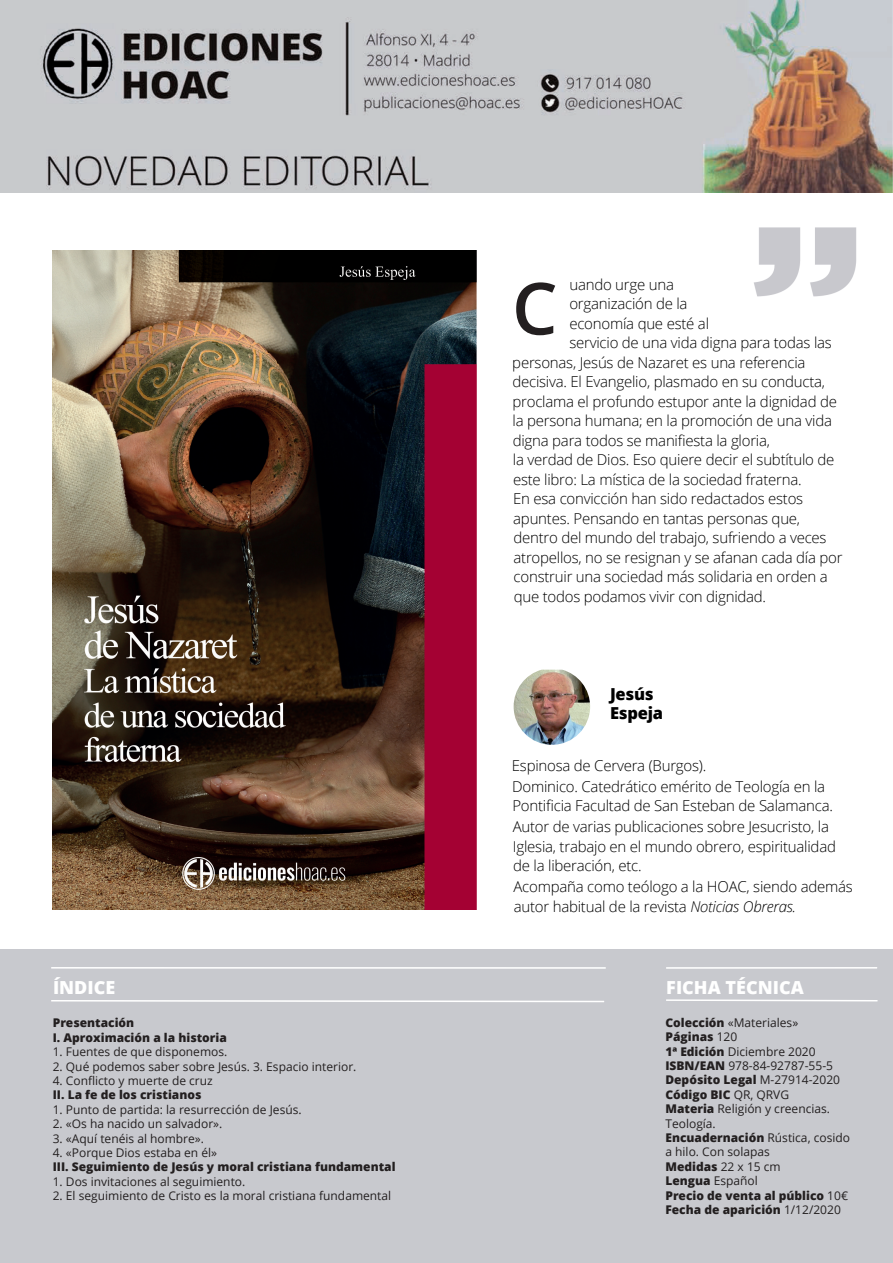
<style>
.page{position:relative;width:893px;height:1263px;background:#fff}
.page>*{position:absolute;margin:0;border:0;box-sizing:border-box;transform-origin:0 0}
.t1{font:600 72px "Open Sans";color:#231f20}
.t2{font:800 18px "Open Sans";color:#fff}
.t3{font:800 16.5px/19.5px "Open Sans";letter-spacing:-.015em;color:#000}
.t4{font:300 15px/21px "Open Sans";letter-spacing:-.015em;color:#000}
.t5{font:12px/14.4px "Open Sans";color:#231f20}
.t6{font:800 12px/14.4px "Open Sans";color:#231f20}
.s1{font-style:italic}
.s2{font-weight:800}
</style>
<div class="page">
<div style="left:0;top:950px;width:893px;height:313px;background:#c8c9ce"></div>
<hr style="left:51px;top:967px;width:555px;height:2px;background:#fff">
<svg style="left:51px;top:1000px;width:554px;height:3px"></svg>
<hr style="left:666px;top:967px;width:211px;height:2px;background:#fff">
<svg style="left:666px;top:999px;width:212px;height:3px"></svg>
<img style="left:754px;top:227px;width:103px;height:70px">
<img style="left:0;top:0;width:893px;height:193px">
<img style="left:514px;top:670px;width:76px;height:75px">
<img style="left:53px;top:250px;width:424px;height:659px">
<p class="t4" style="left:569px;top:273px;width:106px">uando urge una</p>
<p class="t4" style="left:569px;top:293px;width:120px">organización de la</p>
<p class="t4" style="left:569px;top:312px;width:141px">economía que esté al</p>
<p class="t4" style="left:569px;top:332px;width:264px">servicio de una vida digna para todas las</p>
<p class="t4" style="left:512px;top:351px;width:295px">personas, Jesús de Nazaret es una referencia</p>
<p class="t4" style="left:512px;top:371px;width:314px">decisiva. El Evangelio, plasmado en su conducta,</p>
<p class="t4" style="left:512px;top:390px;width:326px">proclama el profundo estupor ante la dignidad de</p>
<p class="t4" style="left:513px;top:410px;width:321px">la persona humana; en la promoción de una vida</p>
<p class="t4" style="left:513px;top:429px;width:259px">digna para todos se manifiesta la gloria,</p>
<p class="t4" style="left:513px;top:449px;width:323px">la verdad de Dios. Eso quiere decir el subtítulo de</p>
<p class="t4" style="left:513px;top:468px;width:290px">este libro: La mística de la sociedad fraterna.</p>
<p class="t4" style="left:513px;top:488px;width:292px">En esa convicción han sido redactados estos</p>
<p class="t4" style="left:513px;top:507px;width:288px">apuntes. Pensando en tantas personas que,</p>
<p class="t4" style="left:513px;top:527px;width:315px">dentro del mundo del trabajo, sufriendo a veces</p>
<p class="t4" style="left:513px;top:546px;width:331px">atropellos, no se resignan y se afanan cada día por</p>
<p class="t4" style="left:514px;top:566px;width:316px">construir una sociedad más solidaria en orden a</p>
<p class="t4" style="left:514px;top:585px;width:254px">que todos podamos vivir con dignidad.</p>
<h1 class="t1" style="left:512px;top:259px;width:47px">C</h1>
<p class="t3" style="left:610px;top:683px;width:55px">Jesús<br>Espeja</p>
<p class="t4" style="left:512px;top:754px;width:315px">Espinosa de Cervera (Burgos).<br>Dominico. Catedrático emérito de Teología en la</p>
<p class="t4" style="left:512px;top:795px;width:322px">Pontificia Facultad de San Esteban de Salamanca.<br>Autor de varias publicaciones sobre Jesucristo, la</p>
<p class="t4" style="left:513px;top:836px;width:324px;line-height:19.5px">Iglesia, trabajo en el mundo obrero, espiritualidad de la liberación, etc.</p>
<p class="t4" style="left:513px;top:877px;width:341px;line-height:19.5px">Acompaña como teólogo a la HOAC, siendo además autor habitual de la revista <span class="s1">Noticias Obreras.</span></p>
<p class="t2" style="left:53px;top:973px;width:64px">ÍNDICE</p>
<p class="t2" style="left:666px;top:973px;width:139px">FICHA TÉCNICA</p>
<p class="t6" style="left:53px;top:1015px;width:176px">Presentación<br>I. Aproximación a la historia</p>
<p class="t5" style="left:53px;top:1044px;width:176px">1. Fuentes de que disponemos.</p>
<p class="t5" style="left:53px;top:1059px;width:305px">2. Qué podemos saber sobre Jesús. 3. Espacio interior.</p>
<p class="t5" style="left:53px;top:1073px;width:162px">4. Conflicto y muerte de cruz</p>
<p class="t6" style="left:53px;top:1087px;width:150px">II. La fe de los cristianos</p>
<p class="t5" style="left:53px;top:1102px;width:250px">1. Punto de partida: la resurrección de Jesús.</p>
<p class="t5" style="left:53px;top:1116px;width:171px">2. «Os ha nacido un salvador».</p>
<p class="t5" style="left:53px;top:1131px;width:153px">3. «Aquí tenéis al hombre».</p>
<p class="t5" style="left:53px;top:1145px;width:166px">4. «Porque Dios estaba en él»</p>
<p class="t6" style="left:53px;top:1159px;width:344px">III. Seguimiento de Jesús y moral cristiana fundamental</p>
<p class="t5" style="left:53px;top:1174px;width:194px">1. Dos invitaciones al seguimiento.</p>
<p class="t5" style="left:53px;top:1188px;width:340px">2. El seguimiento de Cristo es la moral cristiana fundamental</p>
<p class="t5" style="left:665px;top:1015px;width:186px"><span class="s2">Colección</span> «Materiales»<br><span class="s2">Páginas</span> 120<br><span class="s2">1ª Edición</span> Diciembre 2020<br><span class="s2">ISBN/EAN</span> 978-84-92787-55-5<br><span class="s2">Depósito Legal</span> M-27914-2020<br><span class="s2">Código BIC</span> QR, QRVG<br><span class="s2">Materia</span> Religión y creencias.<br>Teología.<br><span class="s2">Encuadernación</span> Rústica, cosido a hilo. Con solapas<br><span class="s2">Medidas</span> 22 x 15 cm<br><span class="s2">Lengua</span> Español<br><span class="s2">Precio de venta al público</span> 10€<br><span class="s2">Fecha de aparición</span> 1/12/2020</p>
</div>
